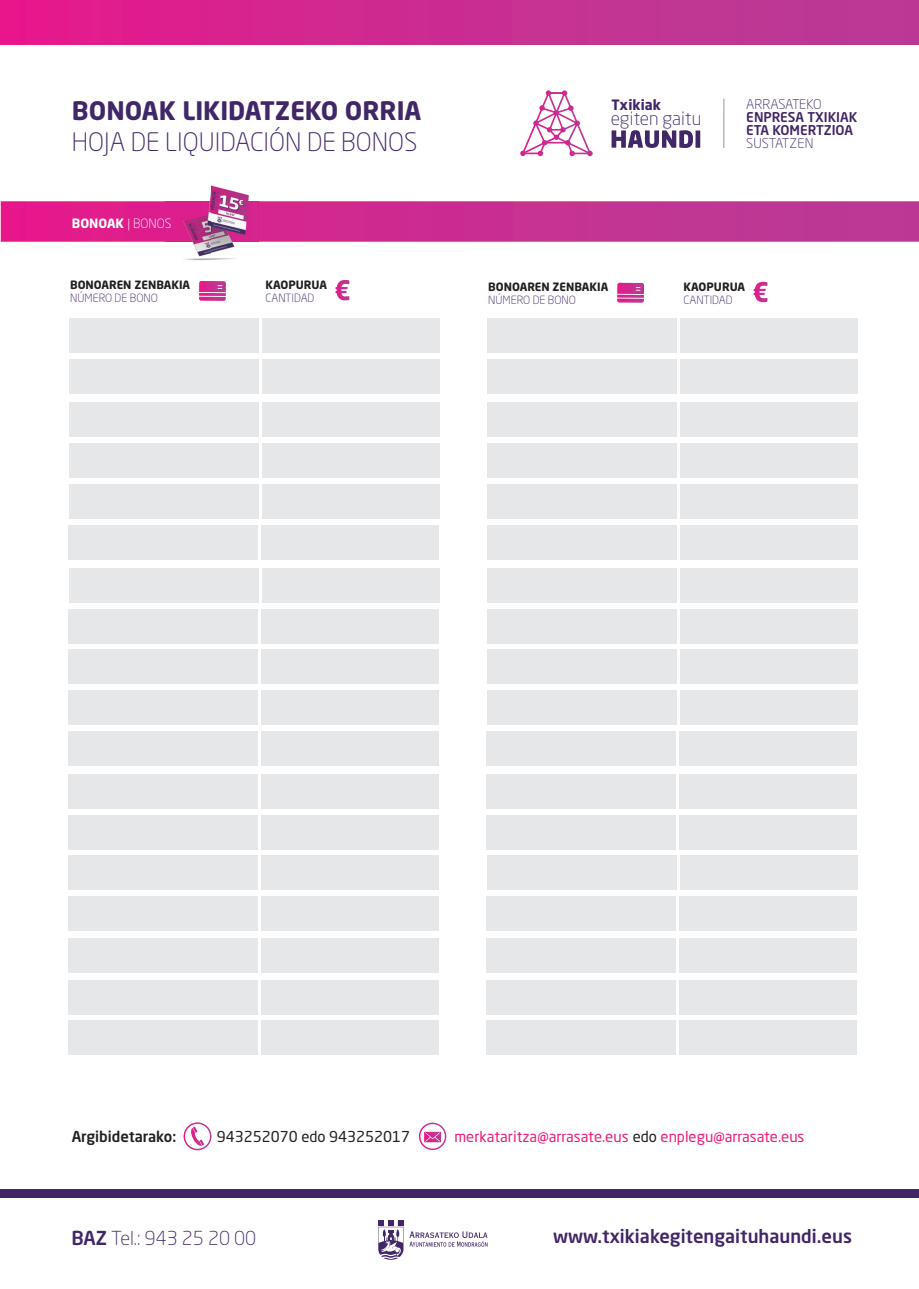
<style>
.page{position:relative;width:919px;height:1289px;background:#fff}
.page>*{position:absolute;margin:0;border:0;box-sizing:border-box;transform-origin:0 0}
.t1{font:300 25.2px "Neo Sans Pro";color:#412668}
.t2{font:700 25.2px "Neo Sans Pro";color:#412668}
.t3{font:300 19.05px "Neo Sans Pro";color:#412668}
.t4{font:500 18.45px "Neo Sans Pro";color:#412668}
.t5{font:300 18.15px "Neo Sans W1 G";color:#412668}
.t6{font:14.85px "Neo Sans Pro";color:#ee1e7b}
.t7{font:14.85px "Neo Sans Pro";color:#231f20}
.t8{font:500 14.85px "Neo Sans Pro";color:#231f20}
.t9{font:700 14.1px "Neo Sans Pro";color:#412668}
.t10{font:500 13.35px "Neo Sans W1 G";color:#412668}
.t11{font:300 13.35px "Neo Sans W1 G";letter-spacing:-.025em;color:#412668}
.t12{font:300 13.35px "Neo Sans W1 G";color:#412668}
.t13{font:700 12.75px "Neo Sans Pro";color:#fff}
.t14{font:700 11.4px "Neo Sans Pro";color:#231f20}
.t15{font:300 11.25px "Neo Sans Pro";color:#412668}
.s1{font-weight:300}
.s2{color:#231f20}
.s3{font-weight:500}
</style>
<div class="page">
<svg style="left:1px;top:201px;width:917px;height:41px;background:#cc2f91"></svg>
<svg style="left:520px;top:90px;width:72px;height:66px"></svg>
<hr style="left:723px;top:99px;width:1px;height:49px;background:#939598">
<svg style="left:611px;top:130px;width:82px;height:18px"></svg>
<div style="left:695px;top:130px;width:5px;height:18px;background:#412668"></div>
<div style="left:0;top:0;width:918px;height:44px;background:linear-gradient(to right,#e4198b,#b53e95)"></div>
<svg style="left:409px;top:1231px;width:78px;height:15px"></svg>
<svg style="left:378px;top:1220px;width:25px;height:39px"></svg>
<div style="left:0;top:1189px;width:918px;height:8px;background:#412668"></div>
<svg style="left:183px;top:1122px;width:28px;height:28px"></svg>
<svg style="left:419px;top:1122px;width:27px;height:27px"></svg>
<div style="left:69px;top:318px;width:190px;height:34px;background:#e6e7e9"></div>
<div style="left:262px;top:318px;width:177px;height:34px;background:#e6e7e9"></div>
<div style="left:69px;top:359px;width:190px;height:34px;background:#e6e7e9"></div>
<div style="left:262px;top:359px;width:177px;height:34px;background:#e6e7e9"></div>
<div style="left:69px;top:402px;width:190px;height:34px;background:#e6e7e9"></div>
<div style="left:262px;top:402px;width:177px;height:34px;background:#e6e7e9"></div>
<div style="left:69px;top:443px;width:190px;height:34px;background:#e6e7e9"></div>
<div style="left:262px;top:443px;width:177px;height:34px;background:#e6e7e9"></div>
<div style="left:69px;top:484px;width:189px;height:34px;background:#e6e7e9"></div>
<div style="left:262px;top:484px;width:177px;height:34px;background:#e6e7e9"></div>
<div style="left:69px;top:525px;width:189px;height:34px;background:#e6e7e9"></div>
<div style="left:262px;top:525px;width:177px;height:34px;background:#e6e7e9"></div>
<div style="left:69px;top:568px;width:189px;height:34px;background:#e6e7e9"></div>
<div style="left:262px;top:568px;width:177px;height:34px;background:#e6e7e9"></div>
<div style="left:68px;top:609px;width:190px;height:34px;background:#e6e7e9"></div>
<div style="left:262px;top:609px;width:177px;height:34px;background:#e6e7e9"></div>
<div style="left:68px;top:649px;width:190px;height:34px;background:#e6e7e9"></div>
<div style="left:262px;top:649px;width:177px;height:34px;background:#e6e7e9"></div>
<div style="left:68px;top:690px;width:190px;height:34px;background:#e6e7e9"></div>
<div style="left:261px;top:690px;width:177px;height:34px;background:#e6e7e9"></div>
<div style="left:68px;top:731px;width:190px;height:34px;background:#e6e7e9"></div>
<div style="left:261px;top:731px;width:177px;height:34px;background:#e6e7e9"></div>
<div style="left:68px;top:774px;width:190px;height:34px;background:#e6e7e9"></div>
<div style="left:261px;top:774px;width:177px;height:34px;background:#e6e7e9"></div>
<div style="left:68px;top:815px;width:190px;height:34px;background:#e6e7e9"></div>
<div style="left:261px;top:815px;width:177px;height:34px;background:#e6e7e9"></div>
<svg style="left:335px;top:280px;width:14px;height:20px"></svg>
<svg style="left:199px;top:281px;width:27px;height:20px"></svg>
<div style="left:487px;top:318px;width:190px;height:34px;background:#e6e7e9"></div>
<div style="left:680px;top:318px;width:178px;height:34px;background:#e6e7e9"></div>
<div style="left:487px;top:359px;width:190px;height:34px;background:#e6e7e9"></div>
<div style="left:680px;top:359px;width:177px;height:34px;background:#e6e7e9"></div>
<div style="left:487px;top:402px;width:190px;height:34px;background:#e6e7e9"></div>
<div style="left:680px;top:402px;width:178px;height:34px;background:#e6e7e9"></div>
<div style="left:487px;top:443px;width:190px;height:34px;background:#e6e7e9"></div>
<div style="left:680px;top:443px;width:177px;height:34px;background:#e6e7e9"></div>
<div style="left:487px;top:484px;width:190px;height:34px;background:#e6e7e9"></div>
<div style="left:680px;top:484px;width:177px;height:34px;background:#e6e7e9"></div>
<div style="left:487px;top:525px;width:189px;height:34px;background:#e6e7e9"></div>
<div style="left:680px;top:525px;width:177px;height:34px;background:#e6e7e9"></div>
<div style="left:487px;top:568px;width:189px;height:34px;background:#e6e7e9"></div>
<div style="left:680px;top:568px;width:177px;height:34px;background:#e6e7e9"></div>
<div style="left:487px;top:609px;width:189px;height:34px;background:#e6e7e9"></div>
<div style="left:680px;top:609px;width:177px;height:34px;background:#e6e7e9"></div>
<div style="left:487px;top:649px;width:189px;height:34px;background:#e6e7e9"></div>
<div style="left:680px;top:649px;width:177px;height:34px;background:#e6e7e9"></div>
<div style="left:486px;top:690px;width:190px;height:34px;background:#e6e7e9"></div>
<div style="left:679px;top:690px;width:178px;height:34px;background:#e6e7e9"></div>
<div style="left:486px;top:731px;width:190px;height:34px;background:#e6e7e9"></div>
<div style="left:679px;top:731px;width:177px;height:34px;background:#e6e7e9"></div>
<div style="left:486px;top:774px;width:190px;height:34px;background:#e6e7e9"></div>
<div style="left:679px;top:774px;width:178px;height:34px;background:#e6e7e9"></div>
<div style="left:486px;top:815px;width:190px;height:34px;background:#e6e7e9"></div>
<div style="left:679px;top:815px;width:177px;height:34px;background:#e6e7e9"></div>
<svg style="left:753px;top:282px;width:14px;height:20px"></svg>
<svg style="left:617px;top:283px;width:27px;height:20px"></svg>
<img style="left:165px;top:185px;width:93px;height:75px">
<div style="left:68px;top:855px;width:190px;height:34px;background:#e6e7e9"></div>
<div style="left:261px;top:855px;width:177px;height:34px;background:#e6e7e9"></div>
<div style="left:68px;top:896px;width:190px;height:34px;background:#e6e7e9"></div>
<div style="left:261px;top:896px;width:177px;height:34px;background:#e6e7e9"></div>
<div style="left:68px;top:939px;width:190px;height:34px;background:#e6e7e9"></div>
<div style="left:261px;top:939px;width:177px;height:34px;background:#e6e7e9"></div>
<div style="left:68px;top:980px;width:190px;height:34px;background:#e6e7e9"></div>
<div style="left:261px;top:980px;width:177px;height:34px;background:#e6e7e9"></div>
<div style="left:486px;top:855px;width:190px;height:34px;background:#e6e7e9"></div>
<div style="left:679px;top:855px;width:178px;height:34px;background:#e6e7e9"></div>
<div style="left:486px;top:896px;width:190px;height:34px;background:#e6e7e9"></div>
<div style="left:679px;top:896px;width:177px;height:34px;background:#e6e7e9"></div>
<div style="left:486px;top:939px;width:190px;height:34px;background:#e6e7e9"></div>
<div style="left:679px;top:939px;width:178px;height:34px;background:#e6e7e9"></div>
<div style="left:486px;top:980px;width:190px;height:34px;background:#e6e7e9"></div>
<div style="left:679px;top:980px;width:177px;height:34px;background:#e6e7e9"></div>
<div style="left:68px;top:1020px;width:190px;height:34px;background:#e6e7e9"></div>
<div style="left:261px;top:1020px;width:177px;height:34px;background:#e6e7e9"></div>
<div style="left:486px;top:1020px;width:190px;height:34px;background:#e6e7e9"></div>
<div style="left:679px;top:1020px;width:177px;height:34px;background:#e6e7e9"></div>
<p class="t9" style="left:611px;top:95px;width:51px">Txikiak</p>
<h1 class="t2" style="left:72px;top:95px;width:351px">BONOAK LIKIDATZEKO ORRIA</h1>
<p class="t5" style="left:610px;top:107px;width:92px">egiten gaitu</p>
<h1 class="t1" style="left:72px;top:127px;width:347px">HOJA DE LIQUIDACIÓN DE BONOS</h1>
<p class="t13" style="left:72px;top:215px;width:101px">BONOAK <span class="s1">| BONOS</span></p>
<p class="t11" style="left:746px;top:96px;width:77px">ARRASATEKO</p>
<p class="t10" style="left:746px;top:108px;width:112px">ENPRESA TXIKIAK</p>
<p class="t12" style="left:746px;top:135px;width:69px">SUSTATZEN</p>
<p class="t10" style="left:746px;top:121px;width:108px">ETA KOMERTZIOA</p>
<p class="t14" style="left:70px;top:277px;width:122px">BONOAREN ZENBAKIA</p>
<p class="t15" style="left:70px;top:291px;width:89px">NÚMERO DE BONO</p>
<p class="t14" style="left:265px;top:277px;width:63px">KAOPURUA</p>
<p class="t15" style="left:265px;top:291px;width:51px">CANTIDAD</p>
<p class="t14" style="left:488px;top:279px;width:122px">BONOAREN ZENBAKIA</p>
<p class="t15" style="left:488px;top:293px;width:89px">NÚMERO DE BONO</p>
<p class="t14" style="left:683px;top:279px;width:63px">KAOPURUA</p>
<p class="t15" style="left:683px;top:293px;width:51px">CANTIDAD</p>
<p class="t8" style="left:72px;top:1126px;width:106px">Argibidetarako:</p>
<p class="t7" style="left:217px;top:1126px;width:195px">943252070 edo 943252017</p>
<p class="t6" style="left:454px;top:1126px;width:351px">merkataritza@arrasate.eus <span class="s2">edo</span> enplegu@arrasate.eus</p>
<p class="t3" style="left:72px;top:1226px;width:186px"><span class="s3">BAZ</span> Tel.: 943 25 20 00</p>
<p class="t4" style="left:553px;top:1224px;width:300px">www.txikiakegitengaituhaundi.eus</p>
</div>
